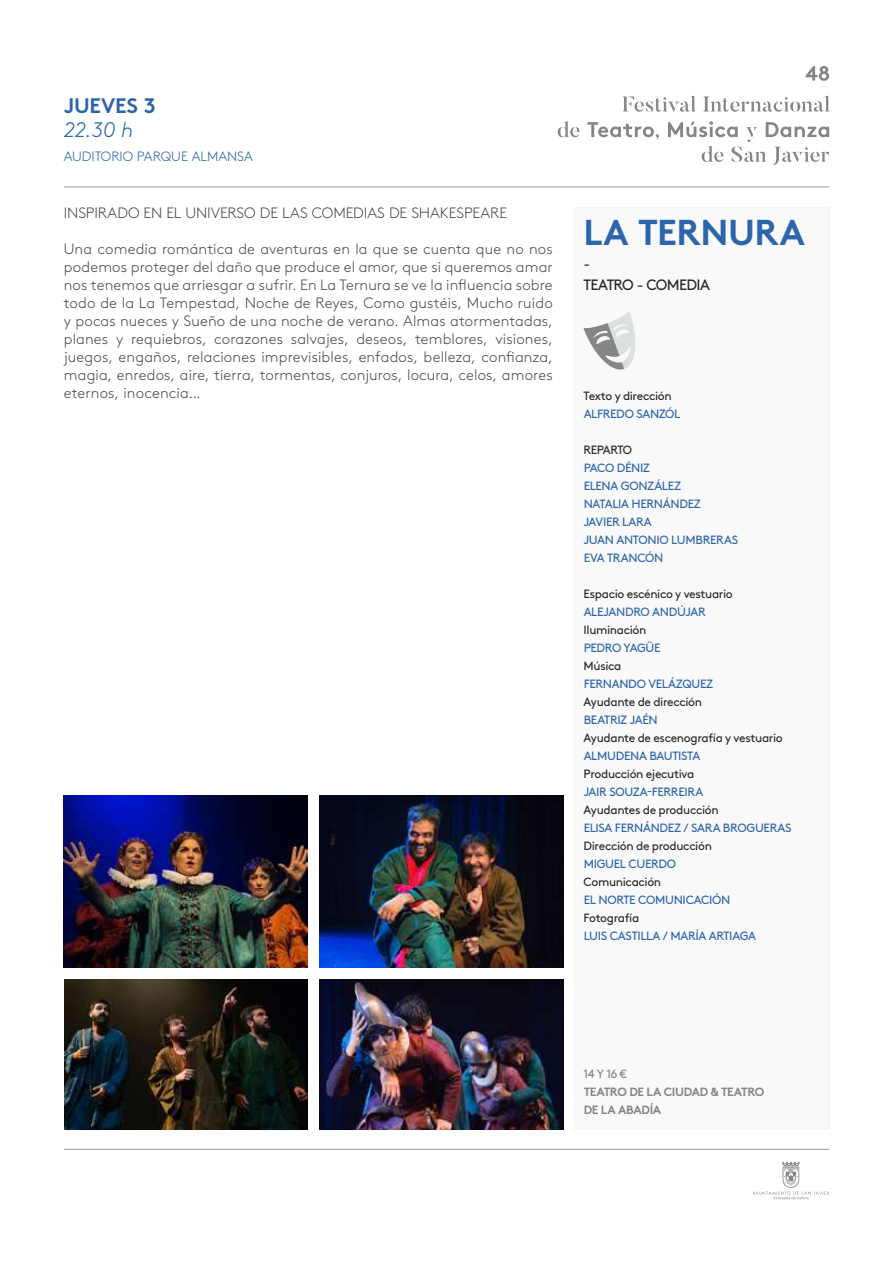
<style>
.page{position:relative;width:893px;height:1263px;background:#fff}
.page>*{position:absolute;margin:0;border:0;box-sizing:border-box;transform-origin:0 0}
.t1{font:700 36px "Brown Std";letter-spacing:-.01em;color:#2d65ab}
.t2{font:700 21px "Brown Std";letter-spacing:-.01em;color:#2d65ab}
.t3{font:italic 300 21px "Brown Std";color:#2d65ab}
.t4{font:300 15px/18px "Brown Std";letter-spacing:.005em;color:#4b4b4d;text-align:justify}
.t5{font:15px "Brown Std";letter-spacing:-.05em;color:#282829}
.t6{font:300 13.5px "Brown Std";color:#2d65ab}
.t7{font:12px/18px "Brown Std";letter-spacing:-.025em;color:#2d65ab}
.t8{font:12px "Brown Std";letter-spacing:-.03em;color:#282829}
.t9{font:700 12px/18px "Brown Std";letter-spacing:-.025em;color:#848786}
.t10{font:12px "Brown Std";letter-spacing:-.05em;color:#282829}
.t11{font:12px "Brown Std";color:#848786}
</style>
<div class="page">
<div style="left:574px;top:207px;width:255px;height:922px;background:#f9f9f9"></div>
<hr style="left:64px;top:1149px;width:765px;height:1px;background:#000">
<hr style="left:64px;top:187px;width:765px;height:1px;background:#000">
<svg style="left:753px;top:1162px;width:76px;height:38px"></svg>
<svg style="left:805px;top:66px;width:24px;height:15px"></svg>
<svg style="left:623px;top:96px;width:72px;height:16px"></svg>
<svg style="left:703px;top:96px;width:126px;height:16px"></svg>
<svg style="left:558px;top:121px;width:21px;height:16px"></svg>
<svg style="left:587px;top:122px;width:72px;height:18px"></svg>
<svg style="left:668px;top:121px;width:161px;height:44px"></svg>
<svg style="left:583px;top:312px;width:53px;height:58px"></svg>
<img style="left:64px;top:795px;width:244px;height:172px">
<img style="left:65px;top:979px;width:243px;height:150px">
<img style="left:320px;top:795px;width:243px;height:172px">
<img style="left:320px;top:979px;width:243px;height:150px">
<h2 class="t2" style="left:64px;top:92px;width:93px">JUEVES 3</h2>
<h2 class="t3" style="left:64px;top:117px;width:71px">22.30 h</h2>
<p class="t6" style="left:64px;top:148px;width:191px">AUDITORIO PARQUE ALMANSA</p>
<p class="t4" style="left:64px;top:204px;width:445px">INSPIRADO EN EL UNIVERSO DE LAS COMEDIAS DE SHAKESPEARE</p>
<p class="t4" style="left:64px;top:240px;width:490px">Una comedia romántica de aventuras en la que se cuenta que no nos podemos proteger del daño que produce el amor, que si queremos amar nos tenemos que arriesgar a sufrir. En La Ternura se ve la influencia sobre todo de la La Tempestad, Noche de Reyes, Como gustéis, Mucho ruido y pocas nueces y Sueño de una noche de verano. Almas atormentadas, planes y requiebros, corazones salvajes, deseos, temblores, visiones, juegos, engaños, relaciones imprevisibles, enfados, belleza, confianza, magia, enredos, aire, tierra, tormentas, conjuros, locura, celos, amores eternos, inocencia...</p>
<h1 class="t1" style="left:584px;top:210px;width:223px">LA TERNURA</h1>
<p class="t5" style="left:584px;top:255px;width:8px">-</p>
<p class="t5" style="left:584px;top:276px;width:128px">TEATRO - COMEDIA</p>
<p class="t8" style="left:584px;top:389px;width:90px">TEXTO Y DIRECCIÓN</p>
<p class="t7" style="left:584px;top:405px;width:98px">ALFREDO SANZÓL</p>
<p class="t10" style="left:584px;top:443px;width:50px">REPARTO</p>
<p class="t7" style="left:584px;top:459px;width:16px">PACO</p>
<p class="t7" style="left:617px;top:459px;width:22px">DÉNIZ</p>
<p class="t7" style="left:584px;top:477px;width:14px">ELENA</p>
<p class="t7" style="left:621px;top:477px;width:18px">GONZ</p>
<p class="t7" style="left:654px;top:477px;width:15px">ÁLEZ</p>
<p class="t7" style="left:584px;top:495px;width:16px">NATALIA</p>
<p class="t7" style="left:631px;top:495px;width:17px">HERN</p>
<p class="t7" style="left:663px;top:495px;width:16px">ÁNDEZ</p>
<p class="t7" style="left:584px;top:513px;width:54px">JAVIER LARA<br>JUAN</p>
<p class="t7" style="left:616px;top:531px;width:16px">ANTONIO</p>
<p class="t7" style="left:671px;top:531px;width:40px">LUM BRERAS</p>
<p class="t7" style="left:584px;top:549px;width:39px">EVA TRANCÓN</p>
<p class="t8" style="left:584px;top:587px;width:151px">ESPACIO ESCÉNICO Y VESTUARIO</p>
<p class="t7" style="left:584px;top:603px;width:16px">ALEJANDRO</p>
<p class="t7" style="left:652px;top:603px;width:42px">ANDÚJAR</p>
<p class="t8" style="left:584px;top:623px;width:64px">ILUMINACIÓN</p>
<p class="t7" style="left:584px;top:639px;width:16px">PEDRO</p>
<p class="t7" style="left:624px;top:639px;width:37px">YAGÜE</p>
<p class="t8" style="left:584px;top:659px;width:39px">MÚSICA</p>
<p class="t7" style="left:584px;top:675px;width:15px">FERNANDO</p>
<p class="t7" style="left:648px;top:675px;width:51px">VELÁZQUEZ</p>
<p class="t8" style="left:584px;top:695px;width:120px">AYUDANTE DE DIRECCIÓN</p>
<p class="t7" style="left:584px;top:711px;width:8px">BEATRIZ</p>
<p class="t7" style="left:630px;top:711px;width:27px">JAÉN</p>
<p class="t8" style="left:584px;top:731px;width:201px">AYUDANTE DE ESCENOGRAFÍA Y VESTUARIO</p>
<p class="t7" style="left:584px;top:747px;width:17px">ALMUDENA</p>
<p class="t7" style="left:649px;top:747px;width:8px">BAUTISTA</p>
<p class="t8" style="left:584px;top:767px;width:112px">PRODUCCIÓN EJECUTIVA</p>
<p class="t7" style="left:584px;top:783px;width:41px">JAIR SOUZA</p>
<p class="t7" style="left:647px;top:783px;width:19px">-FERREIRA</p>
<p class="t8" style="left:584px;top:803px;width:137px">AYUDANTES DE PRODUCCIÓN</p>
<p class="t7" style="left:584px;top:819px;width:13px">ELISA</p>
<p class="t7" style="left:615px;top:819px;width:14px">FERN</p>
<p class="t7" style="left:643px;top:819px;width:16px">ÁNDEZ</p>
<p class="t7" style="left:684px;top:819px;width:23px">/ SARA</p>
<p class="t7" style="left:723px;top:819px;width:9px">BROGUERAS</p>
<p class="t8" style="left:584px;top:839px;width:130px">DIRECCIÓN DE PRODUCCIÓN</p>
<p class="t7" style="left:584px;top:855px;width:18px">MIGUEL</p>
<p class="t7" style="left:629px;top:855px;width:17px">CUERDO</p>
<p class="t8" style="left:584px;top:875px;width:79px">COMUNICACIÓN</p>
<p class="t7" style="left:584px;top:891px;width:32px">EL NORTE</p>
<p class="t7" style="left:638px;top:891px;width:17px">COMUNICACIÓN</p>
<p class="t8" style="left:584px;top:911px;width:57px">FOTOGRAFÍA</p>
<p class="t7" style="left:584px;top:927px;width:42px">LUIS CASTILLA</p>
<p class="t7" style="left:663px;top:927px;width:26px">/ MARÍA</p>
<p class="t7" style="left:709px;top:927px;width:16px">ARTIAGA</p>
<p class="t11" style="left:584px;top:1067px;width:45px">14 Y 16 €</p>
<p class="t9" style="left:584px;top:1083px;width:182px">TEATRO DE LA CIUDAD &amp; TEATRO<br>DE LA ABADÍA</p>
</div>
